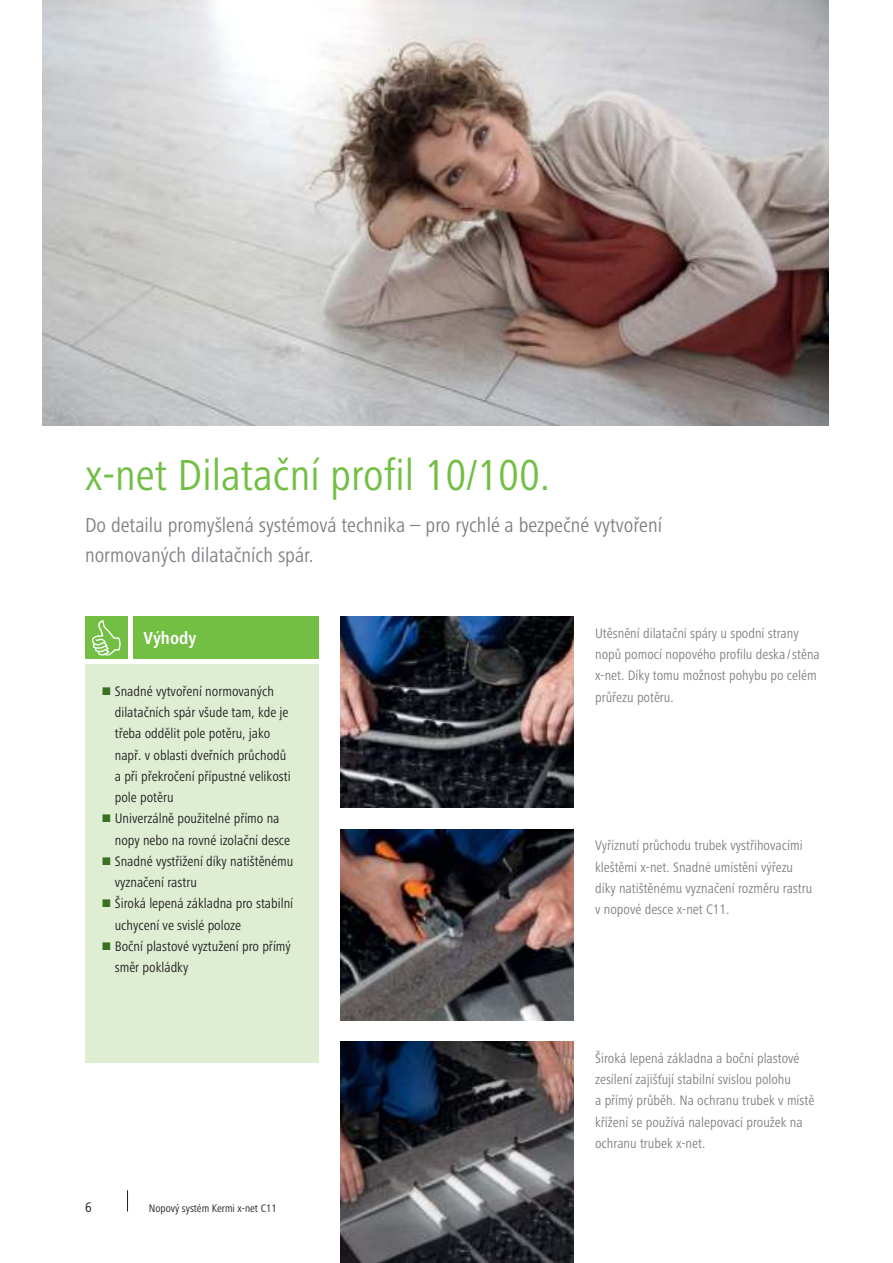
<style>
.page{position:relative;width:893px;height:1263px;background:#fff}
.page>*{position:absolute;margin:0;border:0;box-sizing:border-box;transform-origin:0 0}
.t1{font:condensed 45px "Frutiger Next LTW1 G";color:#72bf44}
.t2{font:condensed 21px/29.7px "Frutiger Next LTW1 G";color:#7f8185}
.t3{font:700 condensed 18px "Frutiger Next LTW1 G";color:#fff}
.t4{font:condensed 14.25px/21.3px "Frutiger Next LTW1 G";color:#7f8185}
.t5{font:condensed 14.25px/21.3px "Frutiger Next LTW1 G";color:#231f20}
.t6{font:condensed 11.25px "Frutiger Next LTW1 G";color:#231f20}
</style>
<div class="page">
<svg style="left:127px;top:1190px;width:1px;height:22px"></svg>
<div style="left:85px;top:664px;width:234px;height:399px;background:#dfeed3"></div>
<div style="left:133px;top:617px;width:186px;height:42px;background:#72bf44"></div>
<div style="left:85px;top:617px;width:43px;height:42px;background:#72bf44"></div>
<svg style="left:92px;top:620px;width:29px;height:35px"></svg>
<img style="left:340px;top:1042px;width:234px;height:221px">
<img style="left:340px;top:829px;width:234px;height:191px">
<img style="left:340px;top:617px;width:234px;height:191px">
<img style="left:43px;top:0;width:786px;height:425px">
<h1 class="t1" style="left:85px;top:451px;width:467px">x-net Dilatační profil 10/100.</h1>
<h2 class="t2" style="left:85px;top:510px;width:578px">Do detailu promyšlená systémová technika – pro rychlé a bezpečné vytvoření normovaných dilatačních spár.</h2>
<p class="t3" style="left:143px;top:629px;width:54px">Výhody</p>
<p class="t5" style="left:115px;top:681px;width:180px">Snadné vytvoření normovaných dilatačních spár všude tam, kde je třeba oddělit pole potěru, jako např. v oblasti dveřních průchodů a při překročení přípustné velikosti pole potěru<br>Univerzálně použitelné přímo na nopy nebo na rovné izolační desce<br>Snadné vystřižení díky natištěnému vyznačení rastru<br>Široká lepená základna pro stabilní uchycení ve svislé poloze<br>Boční plastové vyztužení pro přímý směr pokládky</p>
<p class="t5" style="left:85px;top:1196px;width:8px">6</p>
<p class="t6" style="left:149px;top:1202px;width:129px">Nopový systém Kermi x-net C11</p>
<p class="t4" style="left:595px;top:623px;width:226px">Utěsnění dilatační spáry u spodní strany nopů pomocí nopového profilu deska / stěna x-net. Díky tomu možnost pohybu po celém průřezu potěru.</p>
<p class="t4" style="left:595px;top:835px;width:219px">Vyříznutí průchodu trubek vystřihovacími kleštěmi x-net. Snadné umístění výřezu díky natištěnému vyznačení rozměru rastru v nopové desce x-net C11.</p>
<p class="t4" style="left:595px;top:1048px;width:221px">Široká lepená základna a boční plastové zesílení zajišťují stabilní svislou polohu<br>a přímý průběh. Na ochranu trubek v místě křížení se používá nalepovací proužek na ochranu trubek x-net.</p>
</div>
